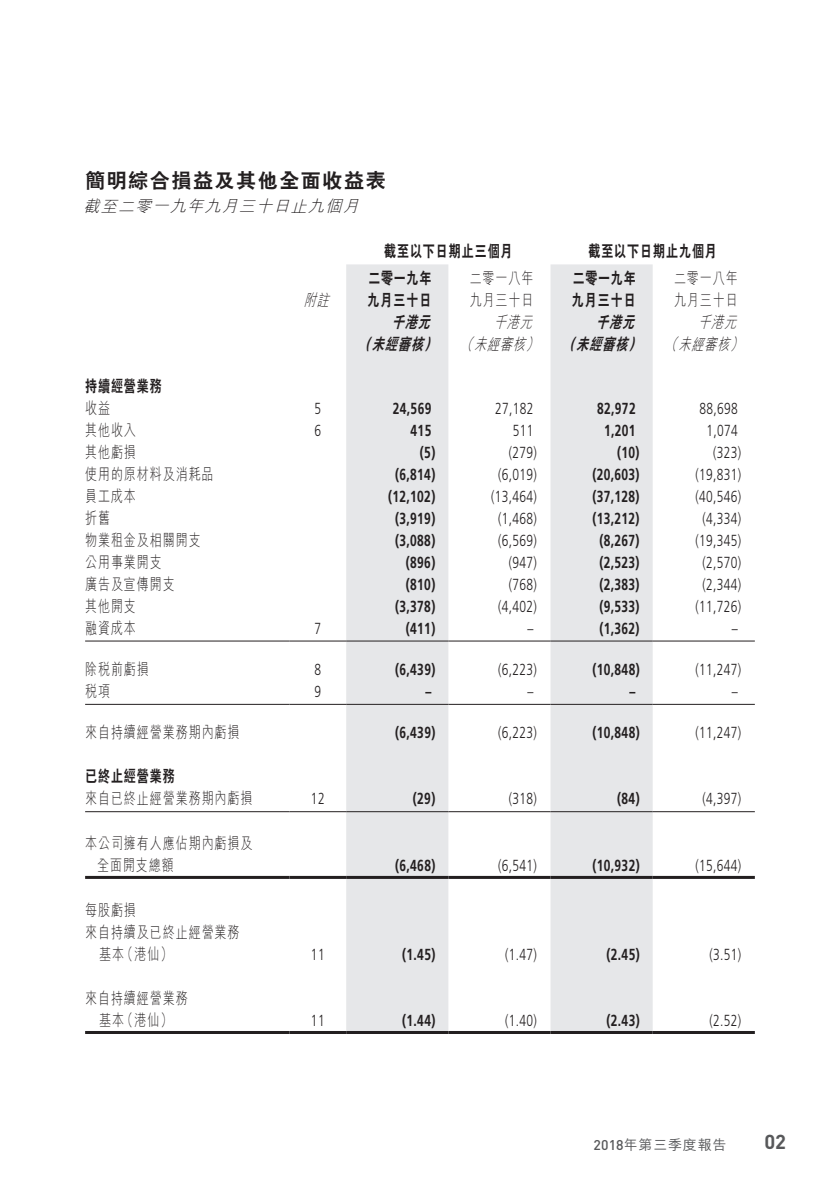
<style>
.page{position:relative;width:840px;height:1191px;background:#fff}
.page>*{position:absolute;margin:0;border:0;box-sizing:border-box;transform-origin:0 0}
.t1{font:800 20px "C Hei 2 HK";letter-spacing:.08em;color:#231f20}
.t2{font:700 20px "DIN";color:#57585a}
.t3{font:300 16px "Frutiger LT Std";letter-spacing:.03em;color:#231f20;scale:.75 1}
.t4{font:700 16px "Frutiger LT Std";letter-spacing:.03em;color:#231f20;scale:.75 1}
.t5{font:300 16px/22px "M Hei HK";letter-spacing:.08em;color:#231f20;scale:.75 1}
.t6{font:800 16px/22px "C Hei 2 HK";letter-spacing:.08em;color:#231f20;scale:.75 1}
.t7{font:italic 300 16px "M Hei HK";color:#231f20;scale:.75 1}
.t8{font:italic 800 16px "C Hei 2 HK";color:#231f20;scale:.75 1}
.t9{font:italic 300 16px "M Hei HK";color:#231f20}
.t10{font:500 14px "M Hei HK";letter-spacing:.055em;color:#57585a}
.s1{font-family:"DIN"}
</style>
<div class="page">
<svg style="left:346px;top:264px;width:306px;height:767px;fill:#e6e7e9"></svg>
<hr style="left:85px;top:640px;width:204px;height:1px;background:#231f20">
<hr style="left:289px;top:640px;width:57px;height:1px;background:#231f20">
<hr style="left:346px;top:640px;width:102px;height:1px;background:#231f20">
<hr style="left:448px;top:640px;width:102px;height:1px;background:#231f20">
<hr style="left:550px;top:640px;width:102px;height:1px;background:#231f20">
<hr style="left:652px;top:640px;width:102px;height:1px;background:#231f20">
<hr style="left:85px;top:704px;width:204px;height:1px;background:#231f20">
<hr style="left:289px;top:704px;width:57px;height:1px;background:#231f20">
<hr style="left:346px;top:704px;width:102px;height:1px;background:#231f20">
<hr style="left:448px;top:704px;width:102px;height:1px;background:#231f20">
<hr style="left:550px;top:704px;width:102px;height:1px;background:#231f20">
<hr style="left:652px;top:704px;width:102px;height:1px;background:#231f20">
<hr style="left:85px;top:811px;width:204px;height:1px;background:#231f20">
<hr style="left:289px;top:811px;width:57px;height:1px;background:#231f20">
<hr style="left:346px;top:811px;width:102px;height:1px;background:#231f20">
<hr style="left:448px;top:811px;width:102px;height:1px;background:#231f20">
<hr style="left:550px;top:811px;width:102px;height:1px;background:#231f20">
<hr style="left:652px;top:811px;width:102px;height:1px;background:#231f20">
<hr style="left:85px;top:876px;width:204px;height:3px;background:#231f20">
<hr style="left:289px;top:876px;width:57px;height:3px;background:#231f20">
<hr style="left:346px;top:876px;width:102px;height:3px;background:#231f20">
<hr style="left:448px;top:876px;width:102px;height:3px;background:#231f20">
<hr style="left:550px;top:876px;width:102px;height:3px;background:#231f20">
<hr style="left:652px;top:876px;width:102px;height:3px;background:#231f20">
<hr style="left:85px;top:1031px;width:204px;height:3px;background:#231f20">
<hr style="left:289px;top:1031px;width:57px;height:3px;background:#231f20">
<hr style="left:346px;top:1031px;width:102px;height:3px;background:#231f20">
<hr style="left:448px;top:1031px;width:102px;height:3px;background:#231f20">
<hr style="left:550px;top:1031px;width:102px;height:3px;background:#231f20">
<hr style="left:652px;top:1031px;width:102px;height:3px;background:#231f20">
<p class="t1" style="left:85px;top:170px;width:302px">簡明綜合損益及其他全面收益表</p>
<p class="t9" style="left:83px;top:198px;width:280px">截至二零一九年九月三十日止九個月</p>
<p class="t6" style="left:384px;top:240px;width:173px">截至以下日期止三個月</p>
<p class="t6" style="left:588px;top:240px;width:173px">截至以下日期止九個月</p>
<p class="t7" style="left:303px;top:292px;width:40px">附註</p>
<p class="t6" style="left:367px;top:267px;width:86px">二零一九年九月三十日</p>
<p class="t5" style="left:469px;top:267px;width:86px">二零一八年九月三十日</p>
<p class="t6" style="left:571px;top:267px;width:86px">二零一九年九月三十日</p>
<p class="t5" style="left:673px;top:267px;width:86px">二零一八年九月三十日</p>
<p class="t7" style="left:698px;top:314px;width:58px">千港元</p>
<p class="t8" style="left:391px;top:314px;width:58px">千港元</p>
<p class="t7" style="left:493px;top:314px;width:58px">千港元</p>
<p class="t8" style="left:595px;top:314px;width:58px">千港元</p>
<p class="t8" style="left:371px;top:336px;width:75px">未經審核</p>
<p class="t8" style="left:576px;top:336px;width:75px">未經審核</p>
<p class="t8" style="left:423px;top:336px;width:23px">）</p>
<p class="t7" style="left:460px;top:336px;width:23px">（</p>
<p class="t7" style="left:525px;top:336px;width:23px">）</p>
<p class="t8" style="left:562px;top:336px;width:23px">（</p>
<p class="t8" style="left:627px;top:336px;width:23px">）</p>
<p class="t7" style="left:664px;top:336px;width:23px">（</p>
<p class="t7" style="left:729px;top:336px;width:23px">(</p>
<p class="t7" style="left:474px;top:336px;width:75px">未經審核</p>
<p class="t7" style="left:678px;top:336px;width:75px">未經審核</p>
<p class="t8" style="left:358px;top:336px;width:23px">（</p>
<p class="t6" style="left:85px;top:375px;width:104px">持續經營業務</p>
<p class="t5" style="left:85px;top:396px;width:35px">收益</p>
<p class="t3" style="left:314px;top:399px;width:10px">5</p>
<p class="t4" style="left:393px;top:399px;width:53px">24,569</p>
<p class="t3" style="left:495px;top:399px;width:53px">27,182</p>
<p class="t4" style="left:597px;top:399px;width:53px">82,972</p>
<p class="t3" style="left:699px;top:399px;width:53px">88,698</p>
<p class="t5" style="left:85px;top:418px;width:69px">其他收入</p>
<p class="t3" style="left:314px;top:421px;width:10px">6</p>
<p class="t4" style="left:410px;top:421px;width:29px">415</p>
<p class="t3" style="left:512px;top:421px;width:29px">511</p>
<p class="t4" style="left:604px;top:421px;width:43px">1,201</p>
<p class="t3" style="left:706px;top:421px;width:43px">1,074</p>
<p class="t5" style="left:85px;top:440px;width:69px">其他虧損</p>
<p class="t4" style="left:420px;top:443px;width:22px">(5)</p>
<p class="t3" style="left:508px;top:443px;width:39px">)279(</p>
<p class="t4" style="left:617px;top:443px;width:31px">)10(</p>
<p class="t3" style="left:712px;top:443px;width:39px">)323(</p>
<p class="t5" style="left:85px;top:462px;width:173px">使用的原材料及消耗品</p>
<p class="t4" style="left:395px;top:465px;width:55px">)6,814(</p>
<p class="t3" style="left:498px;top:465px;width:53px">)6,019(</p>
<p class="t4" style="left:592px;top:465px;width:64px">)20,603(</p>
<p class="t3" style="left:695px;top:465px;width:62px">)19,831(</p>
<p class="t5" style="left:85px;top:484px;width:69px">員工成本</p>
<p class="t4" style="left:388px;top:487px;width:64px">)12,102(</p>
<p class="t3" style="left:491px;top:487px;width:62px">)13,464(</p>
<p class="t4" style="left:592px;top:487px;width:64px">)37,128(</p>
<p class="t3" style="left:695px;top:487px;width:62px">)40,546(</p>
<p class="t5" style="left:85px;top:506px;width:35px">折舊</p>
<p class="t4" style="left:395px;top:509px;width:55px">)3,919(</p>
<p class="t3" style="left:498px;top:509px;width:53px">)1,468(</p>
<p class="t4" style="left:592px;top:509px;width:64px">)13,212(</p>
<p class="t3" style="left:702px;top:509px;width:53px">)4,334(</p>
<p class="t5" style="left:85px;top:528px;width:155px">物業租金及相關開支</p>
<p class="t4" style="left:395px;top:531px;width:55px">)3,088(</p>
<p class="t3" style="left:498px;top:531px;width:53px">)6,569(</p>
<p class="t4" style="left:599px;top:531px;width:55px">)8,267(</p>
<p class="t3" style="left:695px;top:531px;width:62px">)19,345(</p>
<p class="t5" style="left:85px;top:550px;width:104px">公用事業開支</p>
<p class="t4" style="left:405px;top:553px;width:41px">)896(</p>
<p class="t3" style="left:508px;top:553px;width:39px">)947(</p>
<p class="t4" style="left:599px;top:553px;width:55px">)2,523(</p>
<p class="t3" style="left:702px;top:553px;width:53px">)2,570(</p>
<p class="t5" style="left:85px;top:572px;width:121px">廣告及宣傳開支</p>
<p class="t4" style="left:405px;top:575px;width:41px">)810(</p>
<p class="t3" style="left:508px;top:575px;width:39px">)768(</p>
<p class="t4" style="left:599px;top:575px;width:55px">)2,383(</p>
<p class="t3" style="left:702px;top:575px;width:53px">)2,344(</p>
<p class="t5" style="left:85px;top:594px;width:69px">其他開支</p>
<p class="t4" style="left:395px;top:597px;width:55px">)3,378(</p>
<p class="t3" style="left:498px;top:597px;width:53px">)4,402(</p>
<p class="t4" style="left:599px;top:597px;width:55px">)9,533(</p>
<p class="t3" style="left:695px;top:597px;width:62px">)11,726(</p>
<p class="t5" style="left:85px;top:616px;width:69px">融資成本</p>
<p class="t3" style="left:314px;top:619px;width:10px">7</p>
<p class="t4" style="left:405px;top:619px;width:41px">)411(</p>
<p class="t3" style="left:527px;top:619px;width:9px">–</p>
<p class="t4" style="left:599px;top:619px;width:55px">)1,362(</p>
<p class="t3" style="left:731px;top:619px;width:9px">–</p>
<p class="t5" style="left:85px;top:658px;width:86px">除稅前虧損</p>
<p class="t3" style="left:314px;top:660px;width:10px">8</p>
<p class="t4" style="left:395px;top:660px;width:55px">)6,439(</p>
<p class="t3" style="left:498px;top:660px;width:53px">)6,223(</p>
<p class="t4" style="left:592px;top:660px;width:64px">)10,848(</p>
<p class="t3" style="left:695px;top:660px;width:62px">)11,247(</p>
<p class="t5" style="left:85px;top:680px;width:35px">稅項</p>
<p class="t3" style="left:314px;top:682px;width:10px">9</p>
<p class="t4" style="left:425px;top:682px;width:9px">–</p>
<p class="t3" style="left:527px;top:682px;width:9px">–</p>
<p class="t4" style="left:629px;top:682px;width:9px">–</p>
<p class="t3" style="left:731px;top:682px;width:9px">–</p>
<p class="t5" style="left:85px;top:721px;width:207px">來自持續經營業務期內虧損</p>
<p class="t6" style="left:85px;top:765px;width:121px">已終止經營業務</p>
<p class="t4" style="left:395px;top:723px;width:55px">)6,439(</p>
<p class="t3" style="left:498px;top:724px;width:53px">)6,223(</p>
<p class="t4" style="left:592px;top:723px;width:64px">)10,848(</p>
<p class="t3" style="left:695px;top:724px;width:62px">)11,247(</p>
<p class="t5" style="left:85px;top:787px;width:224px">來自已終止經營業務期內虧損</p>
<p class="t5" style="left:85px;top:832px;width:224px">本公司擁有人應佔期內虧損及</p>
<p class="t3" style="left:311px;top:790px;width:20px">12</p>
<p class="t4" style="left:413px;top:789px;width:31px">)29(</p>
<p class="t3" style="left:508px;top:790px;width:39px">)318(</p>
<p class="t4" style="left:617px;top:789px;width:31px">)84(</p>
<p class="t3" style="left:702px;top:790px;width:53px">)4,397(</p>
<p class="t5" style="left:97px;top:854px;width:104px">全面開支總額</p>
<p class="t5" style="left:85px;top:898px;width:207px">每股虧損<br>來自持續及已終止經營業務</p>
<p class="t4" style="left:395px;top:856px;width:55px">)6,468(</p>
<p class="t3" style="left:498px;top:856px;width:53px">)6,541(</p>
<p class="t4" style="left:592px;top:856px;width:64px">)10,932(</p>
<p class="t3" style="left:695px;top:856px;width:62px">)15,644(</p>
<p class="t5" style="left:121px;top:942px;width:70px">（港仙(</p>
<p class="t5" style="left:99px;top:942px;width:35px">基本</p>
<p class="t5" style="left:85px;top:986px;width:138px">來自持續經營業務</p>
<p class="t3" style="left:311px;top:945px;width:20px">11</p>
<p class="t4" style="left:402px;top:945px;width:46px">)1.45(</p>
<p class="t3" style="left:505px;top:945px;width:44px">)1.47(</p>
<p class="t4" style="left:606px;top:945px;width:46px">)2.45(</p>
<p class="t3" style="left:709px;top:945px;width:44px">)3.51(</p>
<p class="t5" style="left:121px;top:1008px;width:70px">（港仙(</p>
<p class="t5" style="left:99px;top:1008px;width:35px">基本</p>
<p class="t3" style="left:311px;top:1011px;width:20px">11</p>
<p class="t4" style="left:402px;top:1011px;width:46px">)1.44(</p>
<p class="t3" style="left:505px;top:1011px;width:44px">)1.40(</p>
<p class="t4" style="left:606px;top:1011px;width:46px">)2.43(</p>
<p class="t3" style="left:709px;top:1011px;width:44px">)2.52(</p>
<p class="t10" style="left:593px;top:1134px;width:134px"><span class="s1">2018</span>年第三季度報告</p>
<p class="t2" style="left:764px;top:1129px;width:23px">02</p>
</div>
